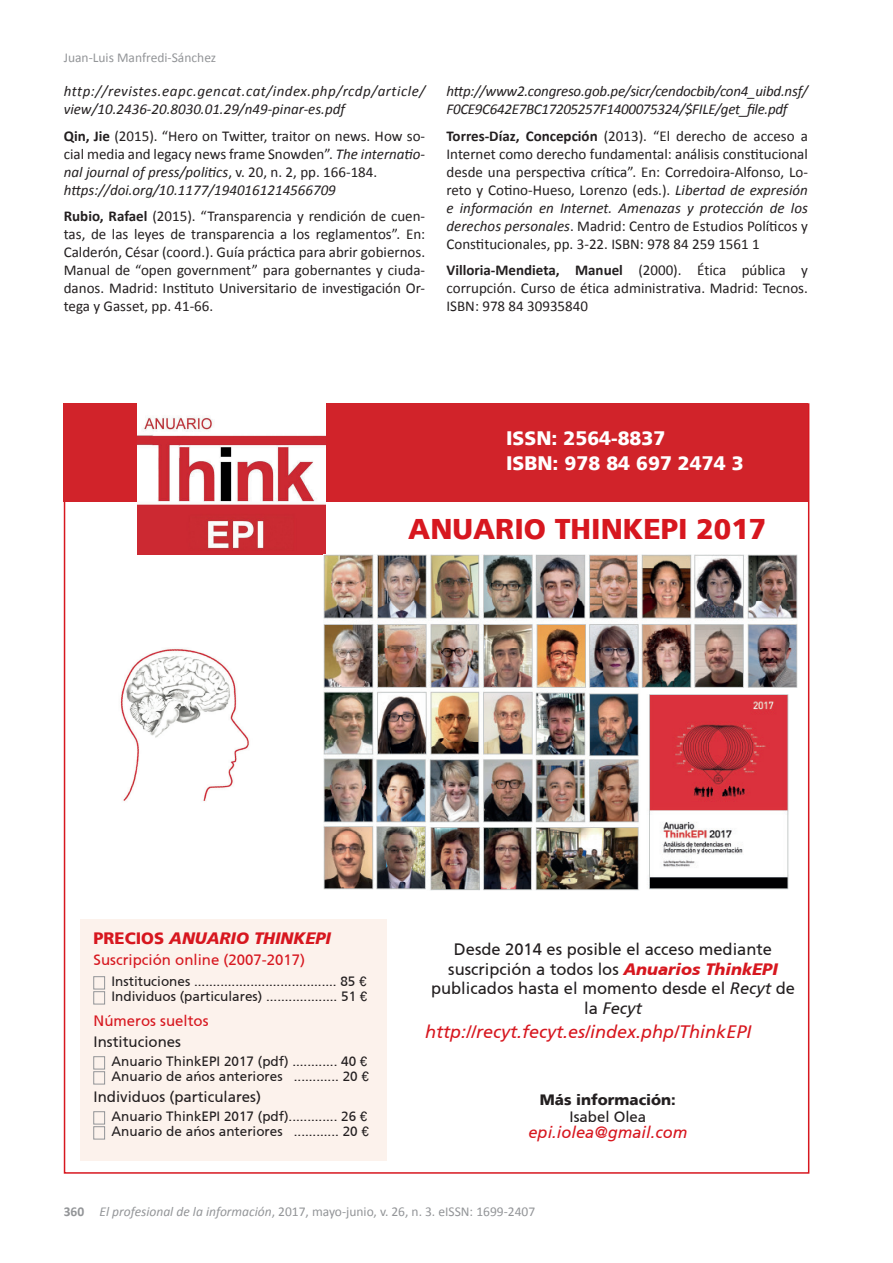
<style>
.page{position:relative;width:893px;height:1263px;background:#fff}
.page>*{position:absolute;margin:0;border:0;box-sizing:border-box;transform-origin:0 0}
.t1{font:900 28.5px "Frutiger 75";color:#d7171f}
.t2{font:900 19.5px/25.2px "Frutiger 75";color:#fff}
.t3{font:italic 18px "Frutiger 56";color:#d7171f}
.t4{font:16.5px/19.5px "Frutiger CE";color:#231f20;text-align:center}
.t5{font:italic 900 16.5px "Frutiger CE";color:#d7171f}
.t6{font:italic 16.5px "Frutiger 56";color:#d7171f}
.t7{font:italic 16.5px "Frutiger 56";color:#231f20}
.t8{font:15px/18px "Calibri";color:#231f20;text-align:justify}
.t9{font:italic 15px/18px "Calibri";letter-spacing:-.015em;color:#231f20}
.t10{font:italic 15px/18px "Calibri";letter-spacing:.025em;color:#231f20}
.t11{font:15px "Frutiger CE";color:#231f20}
.t12{font:15px "Frutiger CE";color:#d7171f}
.t13{font:900 15px "Frutiger 75";color:#231f20}
.t14{font:13.5px/15px "Frutiger CE";color:#231f20}
.t15{font:13.5px "Calibri";color:#939598}
.s1{font-weight:700}
.s2{font-style:italic}
.s3{font-family:"Frutiger 75";font-style:normal}
.s4{font-family:"Euro Font"}
.s5{font-weight:900;font-style:italic;color:#d7171f}
.s6{font-family:"Frutiger 56";font-style:italic}
.s7{font-family:"Frutiger CE";font-style:normal}
</style>
<div class="page">
<div style="left:64px;top:403px;width:744px;height:99px;background:#d1232a"></div>
<img style="left:137px;top:403px;width:189px;height:151px">
<img style="left:323px;top:555px;width:474px;height:336px">
<div style="left:81px;top:919px;width:306px;height:242px;background:#fcf2ec"></div>
<div style="left:94px;top:976px;width:11px;height:13px;border:1px solid #939598"></div>
<div style="left:94px;top:991px;width:11px;height:13px;border:1px solid #939598"></div>
<div style="left:94px;top:1056px;width:11px;height:13px;border:1px solid #939598"></div>
<div style="left:94px;top:1071px;width:11px;height:13px;border:1px solid #939598"></div>
<div style="left:94px;top:1111px;width:11px;height:13px;border:1px solid #939598"></div>
<div style="left:94px;top:1126px;width:11px;height:13px;border:1px solid #939598"></div>
<img style="left:120px;top:648px;width:129px;height:153px">
<p class="t15" style="left:64px;top:49px;width:154px">Juan-Luis Manfredi-Sánchez</p>
<p class="t10" style="left:64px;top:82px;width:363px">http://revistes.eapc.gencat.cat/index.php/rcdp/article/ view/10.2436-20.8030.01.29/n49-pinar-es.pdf</p>
<p class="t8" style="left:64px;top:127px;width:363px;text-align:left"><span class="s1">Qin, Jie</span> (2015). “Hero on Twitter, traitor on news. How so&shy;cial media and legacy news frame Snowden”. <span class="s2">The internatio&shy;nal journal of press/politics</span>, v. 20, n. 2, pp. 166-184. <span class="s2">https://doi.org/10.1177/1940161214566709</span></p>
<p class="t8" style="left:64px;top:207px;width:363px"><span class="s1">Rubio, Rafael</span> (2015). “Transparencia y rendición de cuen&shy;tas, de las leyes de transparencia a los reglamentos”. En:<br>Calderón, César (coord.). Guía práctica para abrir gobiernos.<br>Manual de “open government” para gobernantes y ciuda&shy;danos. Madrid: Instituto Universitario de investigación Or&shy;tega y Gasset, pp. 41-66.</p>
<p class="t9" style="left:446px;top:82px;width:363px">http://www2.congreso.gob.pe/sicr/cendocbib/con4_uibd.nsf/<br>F0CE9C642E7BC17205257F1400075324/$FILE/get_file.pdf</p>
<p class="t8" style="left:446px;top:127px;width:363px"><span class="s1">Torres-Díaz, Concepción</span> (2013). “El derecho de acceso a Internet como derecho fundamental: análisis constitucional desde una perspectiva crítica”. En: Corredoira-Alfonso, Lo&shy;reto y Cotino-Hueso, Lorenzo (eds.). <span class="s2">Libertad de expresión e información en Internet. Amenazas y protección de los derechos personales</span>. Madrid: Centro de Estudios Políticos y Constitucionales, pp. 3-22. ISBN: 978 84 259 1561 1</p>
<p class="t8" style="left:446px;top:261px;width:363px"><span class="s1">Villoria-Mendieta, Manuel</span> (2000). Ética pública y corrupción. Curso de ética administrativa. Madrid: Tecnos.<br>ISBN: 978 84 30935840</p>
<h2 class="t2" style="left:506px;top:425px;width:239px">ISSN: 2564-8837<br>ISBN: 978 84 697 2474 3</h2>
<h1 class="t1" style="left:408px;top:512px;width:360px">ANUARIO THINKEPI 2017</h1>
<p class="t5" style="left:94px;top:929px;width:239px"><span class="s3">PRECIOS</span> ANUARIO THINKEPI</p>
<p class="t12" style="left:94px;top:951px;width:213px">Suscripción online (2007-2017)</p>
<p class="t14" style="left:112px;top:974px;width:257px">Instituciones ...................................... 85 <span class="s4">E<br></span>Individuos (particulares) ................... 51 <span class="s4">E</span></p>
<p class="t12" style="left:94px;top:1012px;width:117px">Números sueltos</p>
<p class="t11" style="left:94px;top:1033px;width:89px">Instituciones</p>
<p class="t14" style="left:112px;top:1054px;width:259px">Anuario ThinkEPI 2017 (pdf) ............ 40 <span class="s4">E<br></span>Anuario de años anteriores ............ 20 <span class="s4">E</span></p>
<p class="t11" style="left:94px;top:1088px;width:169px">Individuos (particulares)</p>
<p class="t14" style="left:112px;top:1109px;width:259px">Anuario ThinkEPI 2017 (pdf)............. 26 <span class="s4">E<br></span>Anuario de años anteriores ............ 20 <span class="s4">E</span></p>
<p class="t4" style="left:431px;top:940px;width:366px">Desde 2014 es posible el acceso mediante suscripción a todos los <span class="s5">Anuarios ThinkEPI </span>publicados hasta el momento desde el <span class="s6">Recyt</span> de</p>
<p class="t7" style="left:584px;top:999px;width:59px"><span class="s7">la</span> Fecyt</p>
<p class="t3" style="left:425px;top:1021px;width:328px">http://recyt.fecyt.es/index.php/ThinkEPI</p>
<p class="t13" style="left:540px;top:1091px;width:137px">Más información:</p>
<p class="t11" style="left:570px;top:1108px;width:78px">Isabel Olea</p>
<p class="t6" style="left:528px;top:1123px;width:160px">epi.iolea@gmail.com</p>
<p class="t15" style="left:64px;top:1203px;width:473px"><span class="s1">360</span> <span class="s2">El profesional de la información</span>, 2017, mayo-junio, v. 26, n. 3. eISSN: 1699-2407</p>
</div>
